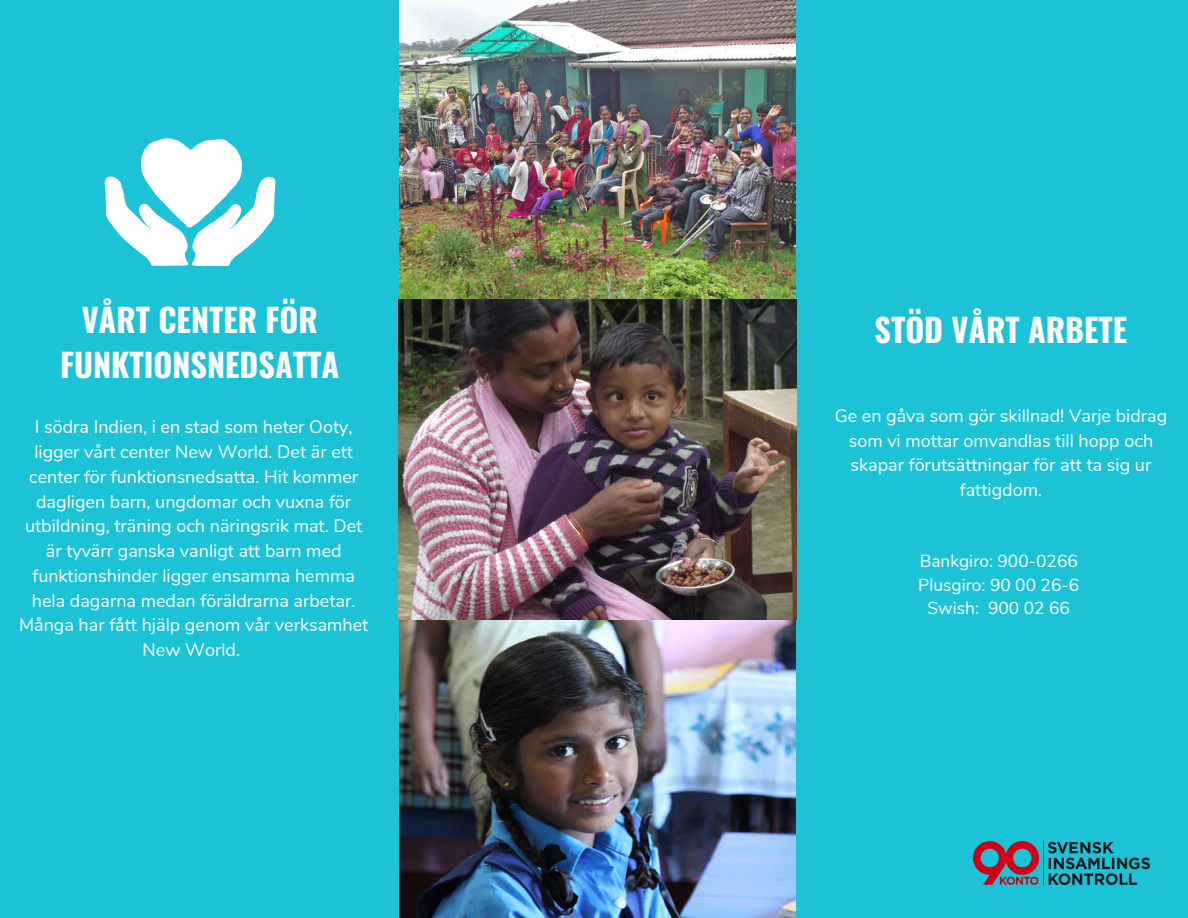
<style>
.page{position:relative;width:1188px;height:918px;background:#fff}
.page>*{position:absolute;margin:0;border:0;box-sizing:border-box;transform-origin:0 0}
.t1{font:700 32.25px/45px "Oswald";color:#fff;text-align:center}
.t2{font:18px/24.8px "Nunito";color:#fff;text-align:center}
.t3{font:17.4px "Nunito";color:#fff}
</style>
<div class="page">
<img style="left:398px;top:0;width:398px;height:600px">
<img style="left:398px;top:600px;width:398px;height:318px">
<div style="left:796px;top:0;width:392px;height:918px;background:#1cc3d7"></div>
<div style="left:0;top:0;width:398px;height:918px;background:#1cc3d7"></div>
<svg style="left:105px;top:138px;width:171px;height:128px"></svg>
<img style="left:974px;top:841px;width:175px;height:44px">
<h1 class="t1" style="left:60px;top:296px;width:281px">VÅRT CENTER FÖR<br>FUNKTIONSNEDSATTA</h1>
<p class="t2" style="left:19px;top:415px;width:351px">I södra Indien, i en stad som heter Ooty, ligger vårt center New World. Det är ett center för funktionsnedsatta. Hit kommer dagligen barn, ungdomar och vuxna för utbildning, träning och näringsrik mat. Det är tyvärr ganska vanligt att barn med funktionshinder ligger ensamma hemma hela dagarna medan föräldrarna arbetar.<br>Många har fått hjälp genom vår verksamhet New World.</p>
<p class="t1" style="left:874px;top:306px;width:254px">STÖD VÅRT ARBETE</p>
<h1 class="t2" style="left:835px;top:404px;width:334px">Ge en gåva som gör skillnad! Varje bidrag</h1>
<p class="t2" style="left:849px;top:428px;width:306px">som vi mottar omvandlas till hopp och skapar förutsättningar för att ta sig ur fattigdom.</p>
<p class="t3" style="left:920px;top:549px;width:160px">Bankgiro: 900-0266</p>
<p class="t3" style="left:918px;top:573px;width:162px">Plusgiro: 90 00 26-6</p>
<p class="t3" style="left:928px;top:597px;width:144px">Swish: 900 02 66</p>
</div>
